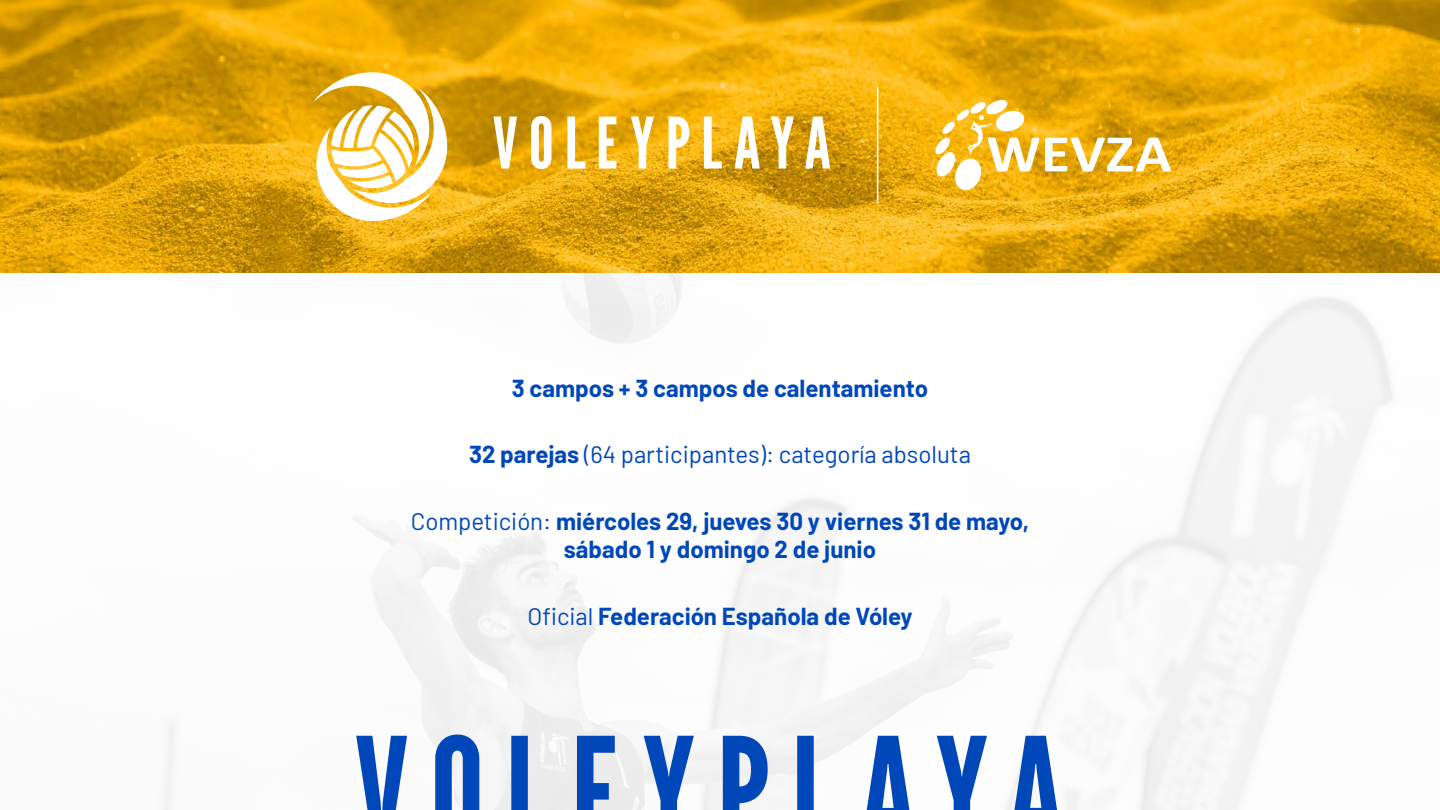
<style>
.page{position:relative;width:1440px;height:810px;background:#fff}
.page>*{position:absolute;margin:0;border:0;box-sizing:border-box;transform-origin:0 0}
.t1{font:153.07px "League Gothic";letter-spacing:.135em;color:#0047ba}
.t2{font:70.72px "League Gothic";letter-spacing:.15em;color:#fff}
.t3{font:700 24px/28.8px "Barlow";color:#0047ba;text-align:center}
.t4{font:24px "Barlow";color:#0047ba}
.s1{font-weight:700}
.s2{font-weight:400}
</style>
<div class="page">
<img style="left:0;top:272px;width:1440px;height:538px">
<img style="left:0;top:0;width:1440px;height:272px">
<svg style="left:313px;top:72px;width:134px;height:149px"></svg>
<svg style="left:935px;top:100px;width:236px;height:90px"></svg>
<hr style="left:877px;top:87px;width:1px;height:116px;background:#fff">
<h2 class="t2" style="left:492px;top:94px;width:341px">VOLEYPLAYA</h2>
<p class="t3" style="left:512px;top:372px;width:418px">3 campos + 3 campos de calentamiento</p>
<p class="t4" style="left:469px;top:437px;width:503px"><span class="s1">32 parejas</span> (64 participantes): categoría absoluta</p>
<p class="t3" style="left:411px;top:505px;width:620px"><span class="s2">Competición:</span> miércoles 29, jueves 30 y viernes 31 de mayo, sábado 1 y domingo 2 de junio</p>
<p class="t3" style="left:527px;top:600px;width:387px"><span class="s2">Oficial</span> Federación Española de Vóley</p>
<h1 class="t1" style="left:354px;top:687px;width:713px">VOLEYPLAYA</h1>
</div>
